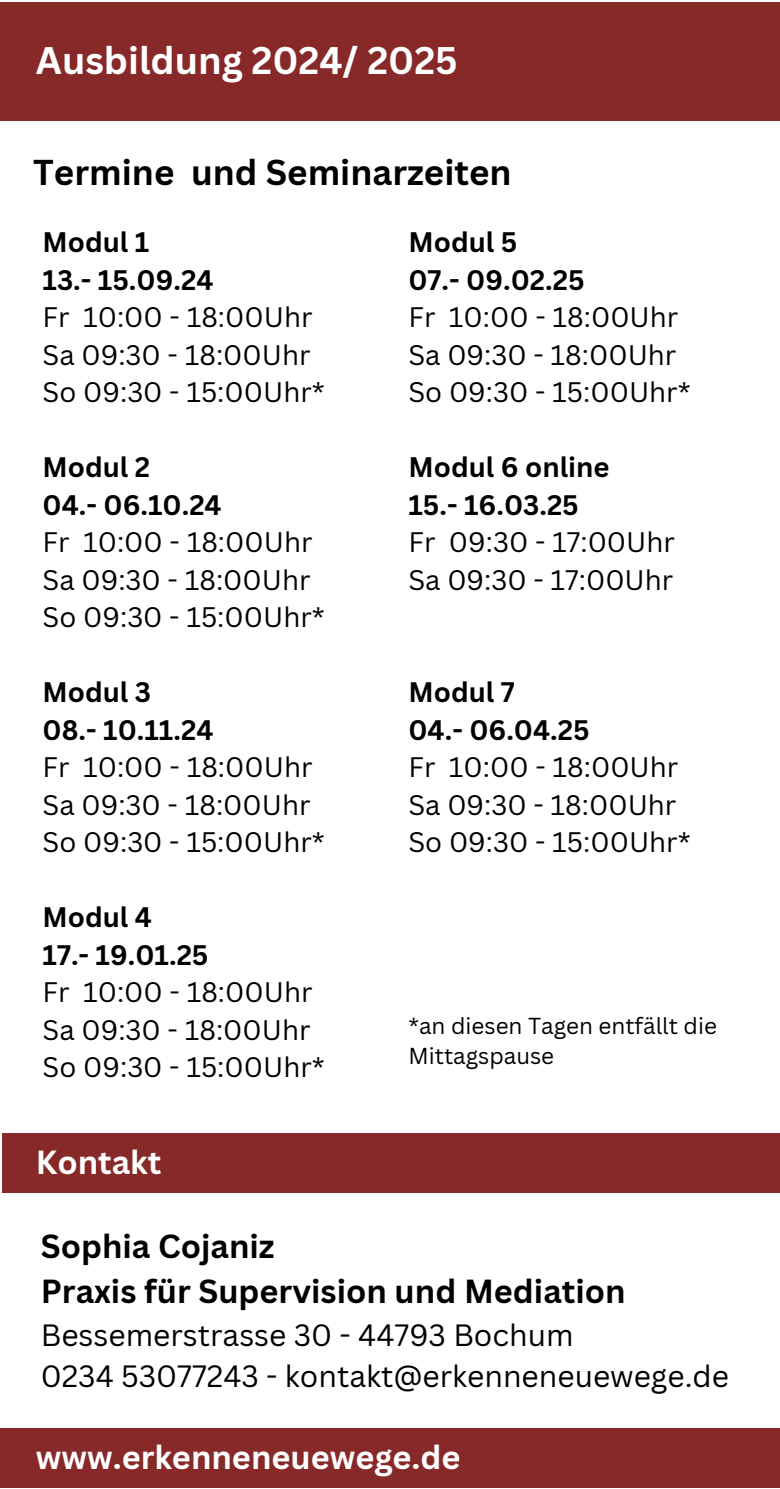
<style>
.page{position:relative;width:780px;height:1489px;background:#fff}
.page>*{position:absolute;margin:0;border:0;box-sizing:border-box;transform-origin:0 0}
.t1{font:700 37.5px "Canva Sans";color:#fff}
.t2{font:700 35px "Canva Sans";color:#000}
.t3{font:700 32.5px "Canva Sans";color:#000}
.t4{font:700 32.5px "Canva Sans";color:#fff}
.t5{font:30px "Canva Sans";color:#000}
.t6{font:27.5px "Canva Sans";color:#000}
.t7{font:700 27.5px "Canva Sans";color:#000}
.t8{font:22.5px/30px "Canva Sans";color:#000}
</style>
<div class="page">
<div style="left:0;top:2px;width:780px;height:118px;background:#882929"></div>
<div style="left:0;top:1428px;width:780px;height:60px;background:#882929"></div>
<div style="left:2px;top:1133px;width:778px;height:60px;background:#882929"></div>
<p class="t1" style="left:36px;top:34px;width:423px">Ausbildung 2024/ 2025</p>
<p class="t2" style="left:33px;top:148px;width:480px">Termine und Seminarzeiten</p>
<p class="t7" style="left:43px;top:223px;width:108px">Modul 1</p>
<p class="t7" style="left:43px;top:260px;width:172px">13.- 15.09.24</p>
<p class="t6" style="left:43px;top:298px;width:271px">Fr 10:00 - 18:00Uhr</p>
<p class="t6" style="left:43px;top:335px;width:269px">Sa 09:30 - 18:00Uhr</p>
<p class="t6" style="left:43px;top:373px;width:284px">So 09:30 - 15:00Uhr*</p>
<p class="t7" style="left:43px;top:448px;width:109px">Modul 2</p>
<p class="t7" style="left:43px;top:485px;width:181px">04.- 06.10.24</p>
<p class="t6" style="left:43px;top:523px;width:271px">Fr 10:00 - 18:00Uhr</p>
<p class="t6" style="left:43px;top:560px;width:269px">Sa 09:30 - 18:00Uhr</p>
<p class="t6" style="left:43px;top:598px;width:284px">So 09:30 - 15:00Uhr*</p>
<p class="t7" style="left:43px;top:673px;width:110px">Modul 3</p>
<p class="t7" style="left:43px;top:710px;width:172px">08.- 10.11.24</p>
<p class="t6" style="left:43px;top:748px;width:271px">Fr 10:00 - 18:00Uhr</p>
<p class="t6" style="left:43px;top:785px;width:269px">Sa 09:30 - 18:00Uhr</p>
<p class="t6" style="left:43px;top:823px;width:284px">So 09:30 - 15:00Uhr*</p>
<p class="t7" style="left:43px;top:898px;width:111px">Modul 4</p>
<p class="t7" style="left:43px;top:935px;width:167px">17.- 19.01.25</p>
<p class="t6" style="left:43px;top:973px;width:271px">Fr 10:00 - 18:00Uhr</p>
<p class="t6" style="left:43px;top:1010px;width:269px">Sa 09:30 - 18:00Uhr</p>
<p class="t6" style="left:43px;top:1048px;width:284px">So 09:30 - 15:00Uhr*</p>
<p class="t4" style="left:36px;top:1140px;width:127px">Kontakt</p>
<p class="t7" style="left:408px;top:223px;width:110px">Modul 5</p>
<p class="t7" style="left:408px;top:260px;width:178px">07.- 09.02.25</p>
<p class="t6" style="left:408px;top:298px;width:271px">Fr 10:00 - 18:00Uhr</p>
<p class="t6" style="left:408px;top:335px;width:269px">Sa 09:30 - 18:00Uhr</p>
<p class="t6" style="left:408px;top:373px;width:284px">So 09:30 - 15:00Uhr*</p>
<p class="t7" style="left:408px;top:448px;width:203px">Modul 6 online</p>
<p class="t7" style="left:408px;top:485px;width:172px">15.- 16.03.25</p>
<p class="t6" style="left:408px;top:523px;width:268px">Fr 09:30 - 17:00Uhr</p>
<p class="t6" style="left:408px;top:560px;width:266px">Sa 09:30 - 17:00Uhr</p>
<p class="t7" style="left:408px;top:673px;width:108px">Modul 7</p>
<p class="t7" style="left:408px;top:710px;width:183px">04.- 06.04.25</p>
<p class="t6" style="left:408px;top:748px;width:271px">Fr 10:00 - 18:00Uhr</p>
<p class="t6" style="left:408px;top:785px;width:269px">Sa 09:30 - 18:00Uhr</p>
<p class="t6" style="left:408px;top:823px;width:284px">So 09:30 - 15:00Uhr*</p>
<p class="t8" style="left:408px;top:1010px;width:310px">*an diesen Tagen entfällt die<br>Mittagspause</p>
<p class="t3" style="left:41px;top:1223px;width:235px">Sophia Cojaniz</p>
<p class="t3" style="left:41px;top:1268px;width:586px">Praxis für Supervision und Mediation</p>
<p class="t5" style="left:41px;top:1314px;width:534px">Bessemerstrasse 30 - 44793 Bochum</p>
<p class="t5" style="left:41px;top:1355px;width:690px">0234 53077243 - kontakt@erkenneneuewege.de</p>
<p class="t4" style="left:36px;top:1435px;width:426px">www.erkenneneuewege.de</p>
</div>
